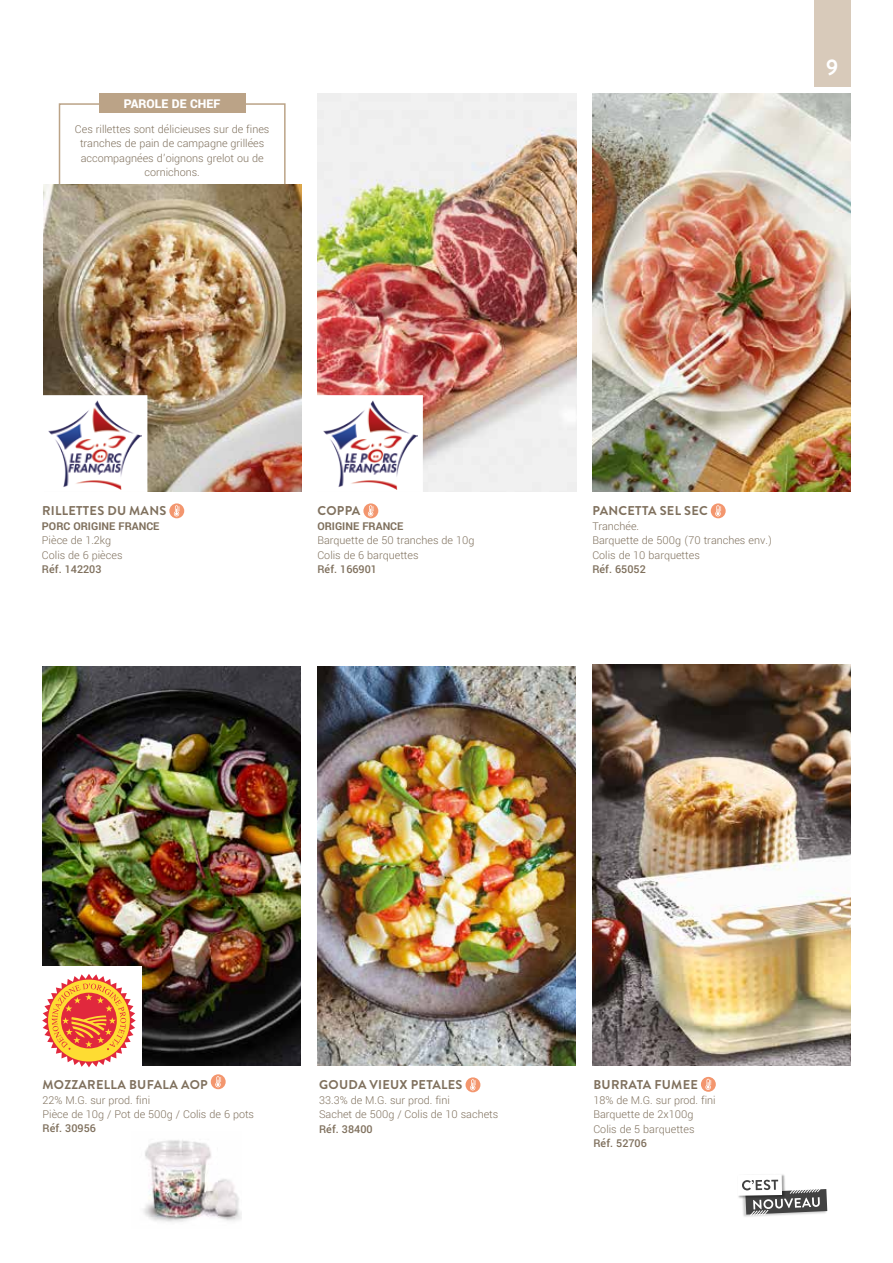
<style>
.page{position:relative;width:893px;height:1263px;background:#fff}
.page>*{position:absolute;margin:0;border:0;box-sizing:border-box;transform-origin:0 0}
.t1{font:700 22.5px "Brandon Grotesque";color:#fff}
.t2{font:900 13.5px "Yantramanav";color:#fff}
.t3{font:700 12.75px "Brandon Grotesque";letter-spacing:.02em;color:#7f705d}
.t4{font:300 12px/14.4px "Yantramanav";color:#7f705d}
.t5{font:500 12px "Yantramanav";color:#7f705d}
.t6{font:700 12px "Yantramanav";color:#7f705d}
</style>
<div class="page">
<div style="left:211px;top:1074px;width:15px;height:15px;background:#f3966e;border-radius:50%"></div>
<svg style="left:215px;top:1076px;width:6px;height:11px"></svg>
<img style="left:43px;top:666px;width:258px;height:399px">
<div style="left:466px;top:1077px;width:14px;height:15px;background:#f3966e;border-radius:50%"></div>
<svg style="left:470px;top:1079px;width:6px;height:11px"></svg>
<svg style="left:701px;top:1077px;width:15px;height:15px"></svg>
<svg style="left:705px;top:1079px;width:6px;height:11px"></svg>
<img style="left:317px;top:666px;width:258px;height:399px">
<div style="left:59px;top:103px;width:227px;height:89px;border:2px solid #bba387"></div>
<div style="left:99px;top:93px;width:147px;height:20px;background:#bba387"></div>
<img style="left:43px;top:185px;width:258px;height:306px">
<img style="left:317px;top:94px;width:260px;height:397px">
<img style="left:593px;top:94px;width:257px;height:397px">
<svg style="left:169px;top:503px;width:15px;height:15px"></svg>
<svg style="left:174px;top:505px;width:6px;height:11px"></svg>
<svg style="left:363px;top:503px;width:15px;height:15px"></svg>
<svg style="left:368px;top:505px;width:6px;height:11px"></svg>
<div style="left:711px;top:503px;width:15px;height:15px;background:#f3966e;border-radius:50%"></div>
<svg style="left:715px;top:505px;width:6px;height:11px"></svg>
<div style="left:42px;top:395px;width:105px;height:97px;background:#fff"></div>
<div style="left:305px;top:395px;width:118px;height:97px;background:#fff;border:2px solid #fff"></div>
<img style="left:48px;top:400px;width:94px;height:89px">
<img style="left:323px;top:400px;width:94px;height:89px">
<img style="left:143px;top:1140px;width:99px;height:82px">
<div style="left:42px;top:966px;width:100px;height:110px;background:#fff"></div>
<svg style="left:42px;top:974px;width:94px;height:93px"></svg>
<svg style="left:738px;top:1174px;width:89px;height:43px"></svg>
<img style="left:592px;top:665px;width:258px;height:400px">
<div style="left:814px;top:0;width:36px;height:87px;background:#d8caba"></div>
<p class="t2" style="left:124px;top:95px;width:98px">PAROLE DE CHEF</p>
<p class="t4" style="left:75px;top:122px;width:196px;text-align:center">Ces rillettes sont délicieuses sur de fines tranches de pain de campagne grillées accompagnées d’oignons grelot ou de cornichons.</p>
<h1 class="t1" style="left:826px;top:51px;width:14px">9</h1>
<p class="t3" style="left:42px;top:502px;width:126px">RILLETTES DU MANS</p>
<p class="t6" style="left:42px;top:519px;width:119px">PORC ORIGINE FRANCE</p>
<p class="t4" style="left:42px;top:533px;width:82px">Pièce de 1.2kg<br>Colis de 6 pièces</p>
<p class="t5" style="left:42px;top:562px;width:61px">Réf. 142203</p>
<p class="t3" style="left:317px;top:502px;width:44px">COPPA</p>
<p class="t6" style="left:317px;top:519px;width:88px">ORIGINE FRANCE</p>
<p class="t4" style="left:317px;top:533px;width:158px">Barquette de 50 tranches de 10g<br>Colis de 6 barquettes</p>
<p class="t5" style="left:317px;top:562px;width:61px">Réf. 166901</p>
<p class="t3" style="left:592px;top:502px;width:117px">PANCETTA SEL SEC</p>
<p class="t4" style="left:592px;top:519px;width:182px">Tranchée.<br>Barquette de 500g (70 tranches env.)<br>Colis de 10 barquettes</p>
<p class="t5" style="left:592px;top:562px;width:55px">Réf. 65052</p>
<p class="t3" style="left:43px;top:1076px;width:167px">MOZZARELLA BUFALA AOP</p>
<p class="t4" style="left:43px;top:1093px;width:213px">22% M.G. sur prod. fini<br>Pièce de 10g / Pot de 500g / Colis de 6 pots</p>
<p class="t5" style="left:43px;top:1121px;width:55px">Réf. 30956</p>
<p class="t3" style="left:319px;top:1076px;width:145px">GOUDA VIEUX PETALES</p>
<p class="t4" style="left:319px;top:1093px;width:181px">33.3% de M.G. sur prod. fini<br>Sachet de 500g / Colis de 10 sachets</p>
<p class="t5" style="left:319px;top:1121px;width:55px">Réf. 38400</p>
<p class="t3" style="left:593px;top:1075px;width:106px">BURRATA FUMEE</p>
<p class="t4" style="left:593px;top:1093px;width:124px">18% de M.G. sur prod. fini<br>Barquette de 2x100g<br>Colis de 5 barquettes</p>
<p class="t5" style="left:593px;top:1136px;width:55px">Réf. 52706</p>
</div>
